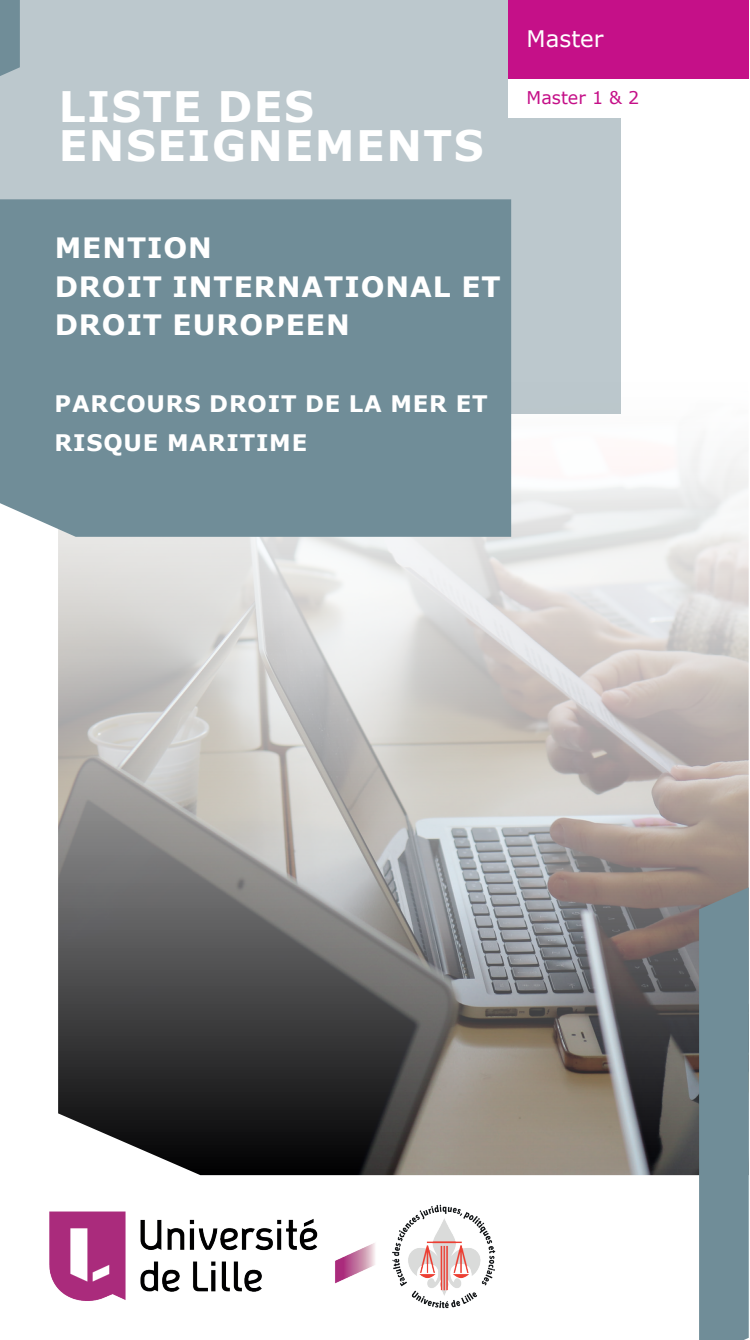
<style>
.page{position:relative;width:750px;height:1340px;background:#fff}
.page>*{position:absolute;margin:0;border:0;box-sizing:border-box;transform-origin:0 0}
.t1{font:700 42px/38.5px "Verdana";letter-spacing:.035em;color:#fff}
.t2{font:700 28px/38.5px "Verdana";letter-spacing:.035em;color:#fff}
.t3{font:700 22.75px/38.5px "Verdana";letter-spacing:.035em;color:#fff}
.t4{font:22.75px "Verdana";color:#fff}
.t5{font:17.5px "Verdana";color:#c51088}
</style>
<div class="page">
<div style="left:0;top:0;width:620px;height:413px;background:#bcc8cd"></div>
<svg style="left:0;top:0;width:20px;height:76px;background:#74909b"></svg>
<img style="left:58px;top:381px;width:690px;height:794px">
<svg style="left:698px;top:887px;width:50px;height:452px;background:#748d97"></svg>
<div style="left:0;top:199px;width:511px;height:338px;background:#708d98"></div>
<img style="left:49px;top:1173px;width:483px;height:136px">
<div style="left:508px;top:78px;width:240px;height:40px;background:#fff"></div>
<div style="left:508px;top:0;width:240px;height:78px;background:#c51088"></div>
<h1 class="t1" style="left:59px;top:87px;width:426px">LISTE DES<br>ENSEIGNEMENTS</h1>
<p class="t4" style="left:526px;top:23px;width:78px">Master</p>
<p class="t5" style="left:526px;top:85px;width:114px">Master 1 &amp; 2</p>
<p class="t2" style="left:55px;top:228px;width:447px">MENTION<br>DROIT INTERNATIONAL ET<br>DROIT EUROPEEN</p>
<p class="t3" style="left:55px;top:384px;width:434px">PARCOURS DROIT DE LA MER ET<br>RISQUE MARITIME</p>
</div>
